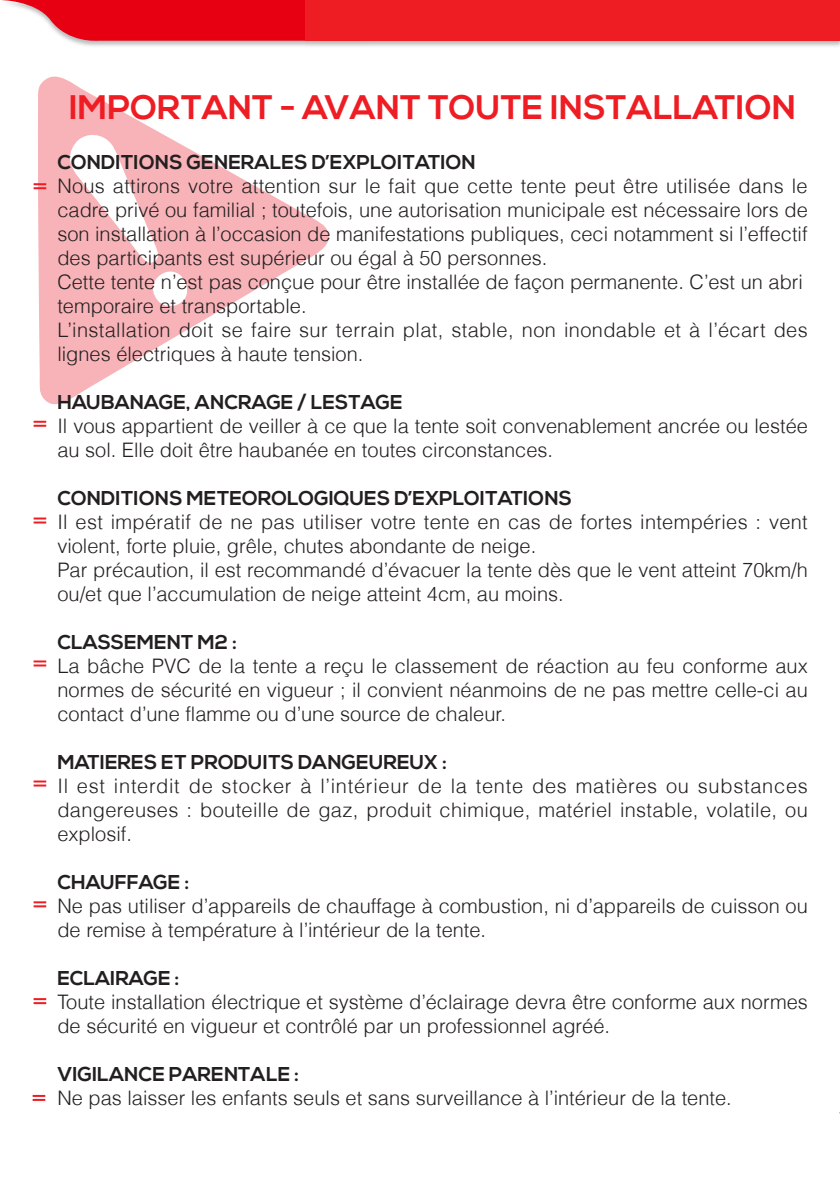
<style>
.page{position:relative;width:840px;height:1191px;background:#fff}
.page>*{position:absolute;margin:0;border:0;box-sizing:border-box;transform-origin:0 0}
.t1{font:700 34px "Nexa";color:#ee1d23}
.t2{font:300 20px/24px "Helvetica";color:#231f20}
.t3{font:700 20px "Nexa";color:#231f20}
.t4{font:300 20px/24px "Helvetica";letter-spacing:.02em;color:#231f20}
</style>
<div class="page">
<div style="left:0;top:0;width:839px;height:48px;background:#231f20;opacity:.3"></div>
<svg style="left:0;top:0;width:306px;height:41px;background:#e82a39"></svg>
<div style="left:306px;top:0;width:533px;height:41px;background:#ee1d23"></div>
<svg style="left:37px;top:76px;width:292px;height:329px"></svg>
<svg style="left:69px;top:132px;width:133px;height:187px"></svg>
<svg style="left:34px;top:183px;width:12px;height:6px"></svg>
<svg style="left:34px;top:421px;width:12px;height:6px"></svg>
<svg style="left:34px;top:517px;width:12px;height:6px"></svg>
<svg style="left:34px;top:660px;width:12px;height:6px"></svg>
<svg style="left:34px;top:780px;width:12px;height:6px"></svg>
<svg style="left:34px;top:901px;width:12px;height:6px"></svg>
<svg style="left:34px;top:998px;width:12px;height:6px"></svg>
<svg style="left:33px;top:1095px;width:12px;height:6px"></svg>
<hr style="left:836px;top:0;width:3px;height:48px;background:#231f20;opacity:.3">
<p class="t1" style="left:69px;top:87px;width:728px">IMPORTANT - AVANT TOUTE INSTALLATION</p>
<p class="t3" style="left:57px;top:150px;width:420px">CONDITIONS GENERALES D’EXPLOITATION</p>
<p class="t2" style="left:57px;top:173px;width:751px;text-align:justify">Nous attirons votre attention sur le fait que cette tente peut être utilisée dans le cadre privé ou familial ; toutefois, une autorisation municipale est nécessaire lors de son installation à l’occasion de manifestations publiques, ceci notamment si l’effectif des participants est supérieur ou égal à 50 personnes.</p>
<p class="t2" style="left:57px;top:269px;width:746px">Cette tente n’est pas conçue pour être installée de façon permanente. C’est un abri</p>
<p class="t2" style="left:57px;top:293px;width:250px">temporaire et transportable.</p>
<p class="t4" style="left:57px;top:317px;width:751px">L’installation doit se faire sur terrain plat, stable, non inondable et à l’écart des lignes électriques à haute tension.</p>
<p class="t3" style="left:57px;top:390px;width:346px">HAUBANAGE, ANCRAGE / LESTAGE</p>
<p class="t2" style="left:57px;top:413px;width:751px">Il vous appartient de veiller à ce que la tente soit convenablement ancrée ou lestée au sol. Elle doit être haubanée en toutes circonstances.</p>
<p class="t3" style="left:57px;top:486px;width:516px">CONDITIONS METEOROLOGIQUES D’EXPLOITATIONS</p>
<p class="t2" style="left:57px;top:509px;width:751px">Il est impératif de ne pas utiliser votre tente en cas de fortes intempéries : vent violent, forte pluie, grêle, chutes abondante de neige.</p>
<p class="t2" style="left:57px;top:557px;width:751px">Par précaution, il est recommandé d’évacuer la tente dès que le vent atteint 70km/h ou/et que l’accumulation de neige atteint 4cm, au moins.</p>
<p class="t3" style="left:57px;top:630px;width:181px">CLASSEMENT M2 :</p>
<p class="t2" style="left:57px;top:653px;width:751px;text-align:justify">La bâche PVC de la tente a reçu le classement de réaction au feu conforme aux normes de sécurité en vigueur ; il convient néanmoins de ne pas mettre celle-ci au contact d’une flamme ou d’une source de chaleur.</p>
<p class="t3" style="left:57px;top:750px;width:390px">MATIERES ET PRODUITS DANGEUREUX :</p>
<p class="t2" style="left:57px;top:773px;width:751px;text-align:justify">Il est interdit de stocker à l’intérieur de la tente des matières ou substances dangereuses : bouteille de gaz, produit chimique, matériel instable, volatile, ou explosif.</p>
<p class="t3" style="left:57px;top:870px;width:133px">CHAUFFAGE :</p>
<p class="t2" style="left:57px;top:893px;width:751px">Ne pas utiliser d’appareils de chauffage à combustion, ni d’appareils de cuisson ou de remise à température à l’intérieur de la tente.</p>
<p class="t3" style="left:57px;top:966px;width:123px">ECLAIRAGE :</p>
<p class="t2" style="left:57px;top:989px;width:751px">Toute installation électrique et système d’éclairage devra être conforme aux normes de sécurité en vigueur et contrôlé par un professionnel agréé.</p>
<p class="t3" style="left:57px;top:1062px;width:243px">VIGILANCE PARENTALE :</p>
<p class="t2" style="left:57px;top:1085px;width:675px">Ne pas laisser les enfants seuls et sans surveillance à l’intérieur de la tente.</p>
</div>
